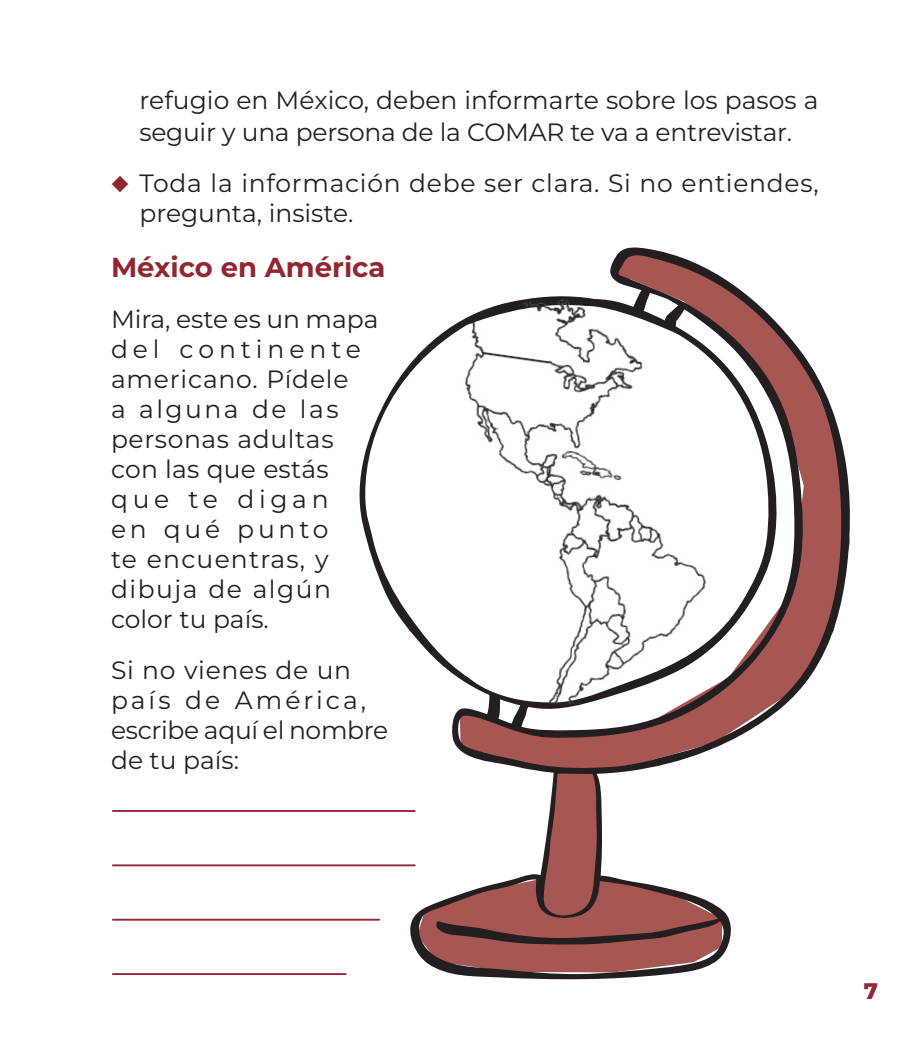
<style>
.page{position:relative;width:921px;height:1062px;background:#fff}
.page>*{position:absolute;margin:0;border:0;box-sizing:border-box;transform-origin:0 0}
.t1{font:700 27.5px "Montserrat";color:#922632}
.t2{font:25px/30px "Montserrat";letter-spacing:.035em;color:#231f20}
.t3{font:25px/32.5px "Montserrat";letter-spacing:-.01em;color:#231f20}
.t4{font:25px/30px "Montserrat";letter-spacing:.03em;color:#231f20}
.t5{font:25px/30px "Montserrat";letter-spacing:.01em;color:#231f20}
.t6{font:800 22.5px "Montserrat";color:#922632}
.s1{font-weight:600;font-size:30px;color:#922632}
</style>
<div class="page">
<hr style="left:113px;top:864px;width:302px;height:2px;background:#922632">
<hr style="left:113px;top:810px;width:302px;height:2px;background:#922632">
<hr style="left:113px;top:973px;width:233px;height:2px;background:#922632">
<hr style="left:113px;top:919px;width:266px;height:2px;background:#922632">
<svg style="left:353px;top:247px;width:497px;height:733px"></svg>
<img style="left:370px;top:298px;width:371px;height:413px">
<p class="t3" style="left:139px;top:83px;width:681px">refugio en México, deben informarte sobre los pasos a seguir y una persona de la COMAR te va a entrevistar.</p>
<p class="t4" style="left:139px;top:168px;width:681px;text-indent:-28px"><span class="s1">◆</span> Toda la información debe ser clara. Si no entiendes, pregunta, insiste.</p>
<p class="t1" style="left:111px;top:249px;width:276px">México en América</p>
<p class="t2" style="left:111px;top:303px;width:269px">Mira, este es un mapa del continente americano. Pídele<br>a alguna de las personas adultas con las que estás que te digan<br>en qué punto<br>te encuentras, y dibuja de algún color tu país.</p>
<p class="t5" style="left:111px;top:655px;width:279px">Si no vienes de un país de América, escribe aquí el nombre de tu país:</p>
<p class="t6" style="left:864px;top:975px;width:16px">7</p>
</div>
